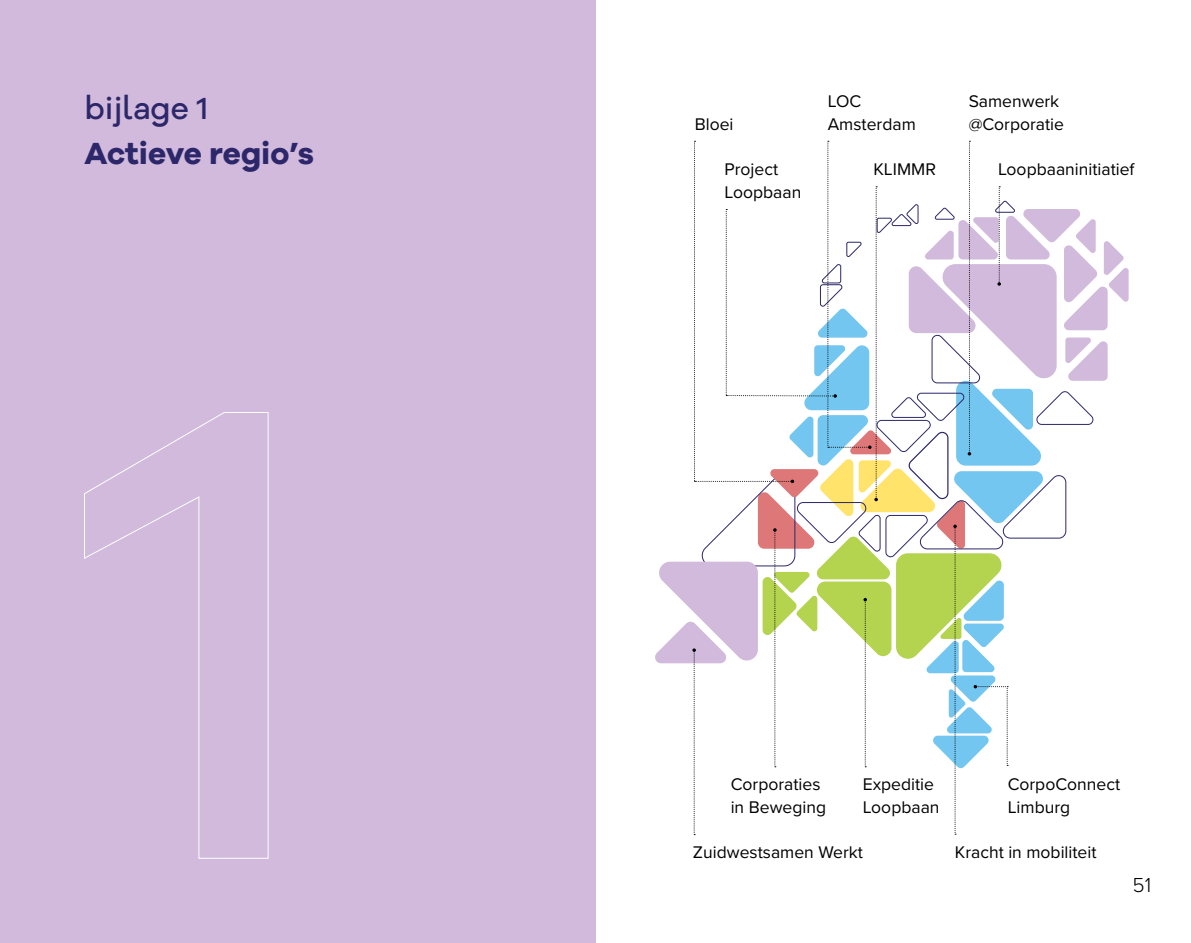
<style>
.page{position:relative;width:1191px;height:943px;background:#fff}
.page>*{position:absolute;margin:0;border:0;box-sizing:border-box;transform-origin:0 0}
.t1{font:700 31.5px "Galano Grotesque Alt";color:#2c276a}
.t2{font:500 31.5px "Galano Grotesque Alt";color:#2c276a}
.t3{font:300 21px "Proxima Nova";color:#000}
.t4{font:17.5px/22.8px "Proxima Nova";color:#000}
</style>
<div class="page">
<div style="left:0;top:0;width:595px;height:943px;background:#d1badb"></div>
<svg style="left:655px;top:141px;width:473px;height:694px"></svg>
<svg style="left:84px;top:412px;width:185px;height:447px"></svg>
<h1 class="t2" style="left:84px;top:87px;width:125px">bijlage 1</h1>
<h1 class="t1" style="left:84px;top:133px;width:231px">Actieve regio’s</h1>
<p class="t4" style="left:827px;top:89px;width:35px">LOC</p>
<p class="t4" style="left:694px;top:112px;width:40px">Bloei</p>
<p class="t4" style="left:827px;top:112px;width:89px">Amsterdam</p>
<p class="t4" style="left:968px;top:89px;width:97px">Samenwerk @Corporatie</p>
<p class="t4" style="left:724px;top:157px;width:55px">Project</p>
<p class="t4" style="left:998px;top:157px;width:138px">Loopbaaninitiatief</p>
<p class="t4" style="left:724px;top:180px;width:78px">Loopbaan</p>
<p class="t4" style="left:873px;top:157px;width:64px">KLIMMR</p>
<p class="t4" style="left:730px;top:772px;width:97px">Corporaties in Beweging</p>
<p class="t4" style="left:1007px;top:772px;width:114px">CorpoConnect<br>Limburg</p>
<p class="t4" style="left:862px;top:772px;width:78px">Expeditie<br>Loopbaan</p>
<p class="t4" style="left:693px;top:840px;width:171px">Zuidwestsamen Werkt</p>
<p class="t4" style="left:954px;top:840px;width:143px">Kracht in mobiliteit</p>
<p class="t3" style="left:1132px;top:869px;width:20px">51</p>
</div>
